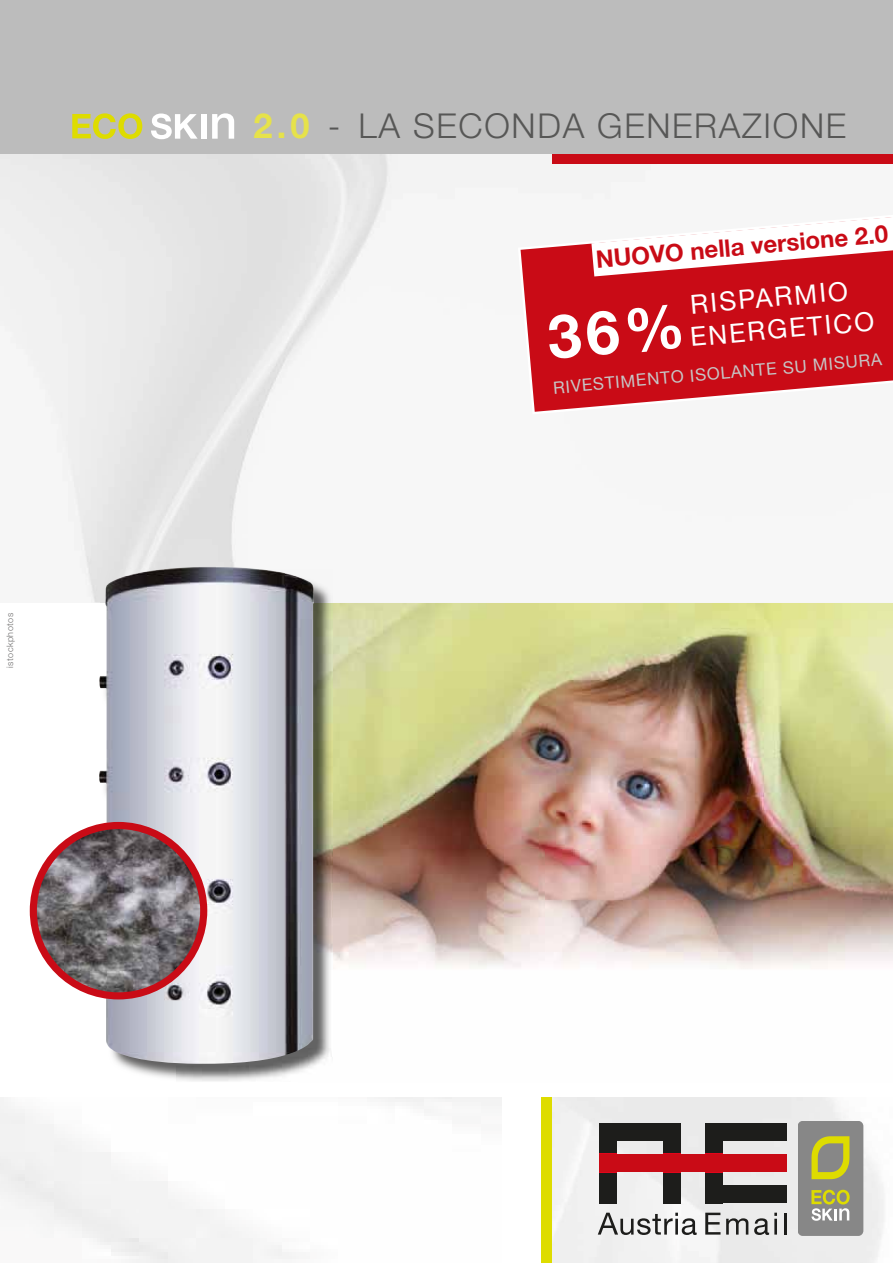
<style>
.page{position:relative;width:893px;height:1263px;background:#fff}
.page>*{position:absolute;margin:0;border:0;box-sizing:border-box;transform-origin:0 0}
.t1{font:300 34.35px "Helvetica Neue";letter-spacing:.05em;color:#575756}
.t2{font:26.25px/32.4px "Helvetica Neue";color:#fff}
.t3{font:700 24px "Helvetica Neue";color:#c90b16}
.t4{font:16.95px "Helvetica Neue";color:#c6c6c6}
.t5{font:300 9px "Helvetica Neue";letter-spacing:.05em;color:#706f6f}
.s1{font-weight:700;color:#e6e24a}
</style>
<div class="page">
<img style="left:332px;top:602px;width:561px;height:247px">
<img style="left:332px;top:849px;width:561px;height:120px">
<img style="left:0;top:153px;width:657px;height:449px">
<div style="left:553px;top:153px;width:340px;height:11px;background:#c90b16"></div>
<div style="left:0;top:0;width:893px;height:153px;background:#bcbcbc"></div>
<img style="left:552px;top:1097px;width:332px;height:166px">
<div style="left:541px;top:1097px;width:11px;height:166px;background:#dedc00"></div>
<div style="left:599px;top:1123px;width:82px;height:18px;background:#1d1d1b"></div>
<div style="left:599px;top:1123px;width:18px;height:80px;background:#1d1d1b"></div>
<div style="left:663px;top:1123px;width:18px;height:80px;background:#1d1d1b"></div>
<div style="left:705px;top:1123px;width:18px;height:80px;background:#1d1d1b"></div>
<div style="left:705px;top:1123px;width:82px;height:18px;background:#1d1d1b"></div>
<div style="left:705px;top:1185px;width:82px;height:18px;background:#1d1d1b"></div>
<div style="left:599px;top:1154px;width:188px;height:18px;background:#c90b16"></div>
<svg style="left:598px;top:1213px;width:99px;height:22px"></svg>
<svg style="left:705px;top:1213px;width:15px;height:21px"></svg>
<svg style="left:726px;top:1218px;width:22px;height:16px"></svg>
<svg style="left:754px;top:1213px;width:23px;height:22px"></svg>
<hr style="left:784px;top:1213px;width:3px;height:21px;background:#1d1d1b">
<svg style="left:599px;top:1153px;width:18px;height:1px"></svg>
<svg style="left:599px;top:1172px;width:18px;height:1px"></svg>
<svg style="left:663px;top:1153px;width:18px;height:1px"></svg>
<svg style="left:663px;top:1172px;width:18px;height:1px"></svg>
<svg style="left:705px;top:1153px;width:18px;height:1px"></svg>
<svg style="left:705px;top:1172px;width:18px;height:1px"></svg>
<div style="left:798px;top:1121px;width:65px;height:115px;background:#878787;border-radius:5px"></div>
<svg style="left:811px;top:1136px;width:38px;height:43px"></svg>
<svg style="left:811px;top:1190px;width:39px;height:31px"></svg>
<svg style="left:518px;top:215px;width:375px;height:199px;fill:#c90b16"></svg>
<svg style="left:591px;top:217px;width:302px;height:59px"></svg>
<img style="left:119px;top:569px;width:213px;height:512px">
<img style="left:98px;top:567px;width:216px;height:497px">
<svg style="left:30px;top:822px;width:177px;height:177px;background:#977e82"></svg>
<svg style="left:72px;top:113px;width:70px;height:26px"></svg>
<div style="left:201px;top:114px;width:6px;height:25px;background:#fff"></div>
<svg style="left:151px;top:113px;width:47px;height:26px"></svg>
<svg style="left:212px;top:113px;width:22px;height:26px"></svg>
<div style="left:547px;top:304px;width:135px;height:56px;background:#c90b16"></div>
<p class="t5" style="left:3px;top:668px;width:56px;rotate:-90deg">istockphotos</p>
<h1 class="t1" style="left:253px;top:98px;width:594px"><span class="s1">2.0</span> - LA SECONDA GENERAZIONE</h1>
<h3 class="t3" style="left:595px;top:244px;width:294px;rotate:-5deg">NUOVO nella versione 2.0</h3>
<h2 class="t2" style="left:686px;top:288px;width:186px;rotate:-5deg">RISPARMIO<br>ENERGETICO</h2>
<p class="t4" style="left:552px;top:377px;width:331px;rotate:-5deg">RIVESTIMENTO ISOLANTE SU MISURA</p>
</div>
